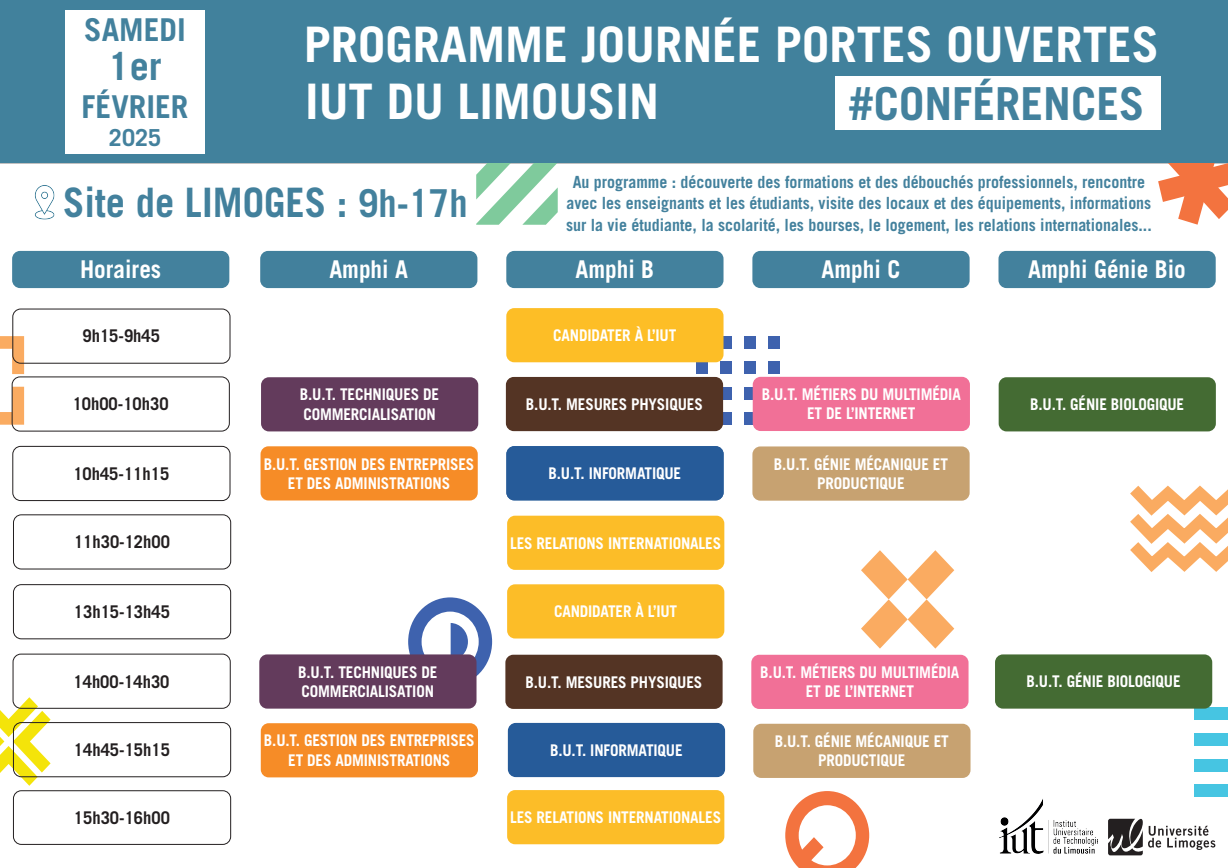
<style>
.page{position:relative;width:1228px;height:868px;background:#fff}
.page>*{position:absolute;margin:0;border:0;box-sizing:border-box;transform-origin:0 0}
.t1{font:700 49px/56.8px "Trade Gothic LT Std";color:#fff}
.t2{font:700 45.5px "Trade Gothic LT Std";color:#43819d}
.t3{font:700 40.6px "Trade Gothic LT Std";color:#43819d;scale:.95 1}
.t4{font:700 38.5px "Trade Gothic LT Std";color:#43819d}
.t5{font:700 31.5px "Trade Gothic LT Std";color:#43819d}
.t6{font:700 24.5px "Trade Gothic LT Std";color:#fff;scale:.95 1}
.t7{font:700 23.45px "Trade Gothic LT Std";color:#43819d}
.t8{font:700 17.5px "Trade Gothic LT Std";color:#231f20;scale:.95 1}
.t9{font:700 16.8px/21.3px "Trade Gothic LT Std";color:#43819d;text-align:center;scale:.95 1}
.t10{font:700 16.1px/19.5px "Trade Gothic LT Std";letter-spacing:-.01em;color:#fff;text-align:center;scale:.95 1}
.s1{color:#42809c}
.s2{font-size:38.5px}
</style>
<div class="page">
<div style="left:751px;top:655px;width:217px;height:54px;background:#f17097;border-radius:8px"></div>
<div style="left:696px;top:361px;width:12px;height:13px;background:#3e62ae"></div>
<div style="left:720px;top:336px;width:12px;height:13px;background:#3e62ae"></div>
<div style="left:720px;top:361px;width:12px;height:13px;background:#3e62ae"></div>
<div style="left:720px;top:387px;width:12px;height:12px;background:#3e62ae"></div>
<div style="left:720px;top:412px;width:12px;height:13px;background:#3e62ae"></div>
<div style="left:744px;top:336px;width:12px;height:13px;background:#3e62ae"></div>
<div style="left:744px;top:361px;width:12px;height:13px;background:#3e62ae"></div>
<div style="left:744px;top:387px;width:12px;height:12px;background:#3e62ae"></div>
<div style="left:744px;top:412px;width:12px;height:13px;background:#3e62ae"></div>
<div style="left:768px;top:336px;width:12px;height:13px;background:#3e62ae"></div>
<div style="left:768px;top:361px;width:12px;height:13px;background:#3e62ae"></div>
<div style="left:753px;top:377px;width:217px;height:54px;background:#f17097;border-radius:8px"></div>
<div style="left:508px;top:723px;width:217px;height:54px;background:#265b99;border-radius:8px"></div>
<div style="left:505px;top:655px;width:217px;height:54px;background:#543424;border-radius:8px"></div>
<div style="left:506px;top:446px;width:217px;height:54px;background:#265b99;border-radius:8px"></div>
<svg style="left:408px;top:597px;width:84px;height:89px"></svg>
<div style="left:259px;top:654px;width:217px;height:55px;background:#633b5c;border-radius:8px"></div>
<div style="left:261px;top:446px;width:217px;height:55px;background:#f68c27;border-radius:8px"></div>
<div style="left:261px;top:377px;width:217px;height:54px;background:#633b5c;border-radius:8px"></div>
<div style="left:507px;top:790px;width:217px;height:54px;background:#fcbd28;border-radius:8px"></div>
<div style="left:507px;top:516px;width:217px;height:54px;background:#fcbd28;border-radius:8px"></div>
<div style="left:506px;top:377px;width:217px;height:54px;background:#543424;border-radius:8px"></div>
<svg style="left:861px;top:550px;width:93px;height:99px"></svg>
<svg style="left:476px;top:163px;width:82px;height:62px"></svg>
<div style="left:1195px;top:708px;width:33px;height:12px;background:#46c5e2"></div>
<div style="left:1195px;top:733px;width:33px;height:13px;background:#46c5e2"></div>
<div style="left:1195px;top:759px;width:33px;height:13px;background:#46c5e2"></div>
<div style="left:1195px;top:785px;width:33px;height:12px;background:#46c5e2"></div>
<svg style="left:1158px;top:163px;width:70px;height:62px"></svg>
<div style="left:0;top:0;width:1228px;height:163px;background:#41819c"></div>
<svg style="left:0;top:336px;width:24px;height:38px"></svg>
<svg style="left:0;top:387px;width:24px;height:38px"></svg>
<svg style="left:785px;top:791px;width:84px;height:77px"></svg>
<svg style="left:0;top:697px;width:51px;height:89px"></svg>
<svg style="left:1130px;top:485px;width:98px;height:87px"></svg>
<div style="left:65px;top:10px;width:140px;height:143px;background:#fff"></div>
<img style="left:1000px;top:799px;width:98px;height:55px">
<div style="left:12px;top:251px;width:217px;height:37px;background:#43819d;border-radius:8px"></div>
<div style="left:260px;top:251px;width:217px;height:37px;background:#42809c;border-radius:8px"></div>
<div style="left:506px;top:251px;width:217px;height:37px;background:#43819d;border-radius:8px"></div>
<div style="left:752px;top:251px;width:217px;height:37px;background:#43819d;border-radius:8px"></div>
<div style="left:998px;top:251px;width:218px;height:37px;background:#43819d;border-radius:8px"></div>
<div style="left:12px;top:309px;width:218px;height:55px;border:1px solid #231f20;border-radius:8px"></div>
<div style="left:12px;top:377px;width:218px;height:54px;border:1px solid #231f20;border-radius:8px"></div>
<div style="left:12px;top:446px;width:218px;height:55px;border:1px solid #231f20;border-radius:8px"></div>
<div style="left:13px;top:515px;width:218px;height:54px;border:1px solid #231f20;border-radius:8px"></div>
<div style="left:13px;top:584px;width:218px;height:55px;border:1px solid #231f20;border-radius:8px"></div>
<div style="left:13px;top:654px;width:218px;height:55px;border:1px solid #231f20;border-radius:8px"></div>
<div style="left:13px;top:722px;width:218px;height:55px;border:1px solid #231f20;border-radius:8px"></div>
<div style="left:13px;top:790px;width:218px;height:55px;border:1px solid #231f20;border-radius:8px"></div>
<div style="left:261px;top:723px;width:217px;height:54px;background:#f68c27;border-radius:8px"></div>
<div style="left:506px;top:308px;width:217px;height:54px;background:#fdbe26;border-radius:8px"></div>
<div style="left:507px;top:584px;width:217px;height:55px;background:#fcbd28;border-radius:8px"></div>
<div style="left:753px;top:724px;width:217px;height:54px;background:#c7a271;border-radius:8px"></div>
<div style="left:999px;top:377px;width:217px;height:54px;background:#446b33;border-radius:8px"></div>
<div style="left:995px;top:654px;width:217px;height:55px;background:#446b33;border-radius:8px"></div>
<svg style="left:1108px;top:818px;width:107px;height:37px"></svg>
<img style="left:34px;top:185px;width:21px;height:35px">
<div style="left:836px;top:76px;width:325px;height:54px;background:#fff"></div>
<div style="left:752px;top:446px;width:217px;height:55px;background:#c7a271;border-radius:8px"></div>
<h3 class="t5" style="left:84px;top:11px;width:103px">SAMEDI</h3>
<h3 class="t4" style="left:108px;top:42px;width:55px">1er</h3>
<h3 class="t5" style="left:82px;top:88px;width:108px">FÉVRIER</h3>
<h3 class="t7" style="left:109px;top:124px;width:54px">2025</h3>
<h1 class="t1" style="left:304px;top:16px;width:857px">PROGRAMME JOURNÉE PORTES OUVERTES</h1>
<h1 class="t1" style="left:324px;top:16px;width:857px">PROGRAMME JOURNÉE PORTES OUVERTES<br>IUT DU LIMOUSIN</h1>
<h1 class="t1" style="left:305px;top:73px;width:355px">IUT DU LIMOUSIN</h1>
<h2 class="t2" style="left:848px;top:75px;width:297px">#CONFÉRENCES</h2>
<h2 class="t2" style="left:867px;top:75px;width:297px">#CONFÉRENCES</h2>
<h3 class="t3" style="left:63px;top:178px;width:427px">Site de L<span class="s1">IMOGE</span>S : <span class="s2">9h-17h</span></h3>
<p class="t9" style="left:566px;top:171px;width:618px">Au programme : découverte des formations et des débouchés professionnels, rencontre avec les enseignants et les étudiants, visite des locaux et des équipements, informations sur la vie étudiante, la scolarité, les bourses, le logement, les relations internationales...</p>
<h3 class="t6" style="left:80px;top:255px;width:87px">Horaires</h3>
<h3 class="t6" style="left:329px;top:255px;width:84px">Amphi A</h3>
<h3 class="t6" style="left:575px;top:255px;width:84px">Amphi B</h3>
<h3 class="t6" style="left:821px;top:255px;width:84px">Amphi C</h3>
<h3 class="t6" style="left:1028px;top:255px;width:167px">Amphi Génie Bio</h3>
<p class="t8" style="left:83px;top:325px;width:83px">9h15-9h45</p>
<p class="t10" style="left:553px;top:325px;width:131px">CANDIDATER À L’IUT</p>
<p class="t8" style="left:73px;top:393px;width:102px">10h00-10h30</p>
<p class="t10" style="left:300px;top:385px;width:148px;text-align:left">B.U.T. TECHNIQUES DE<br>COMMERCIALISATION</p>
<p class="t10" style="left:526px;top:394px;width:188px">B.U.T. MESURES PHYSIQUES</p>
<p class="t10" style="left:762px;top:384px;width:211px">B.U.T. MÉTIERS DU MULTIMÉDIA<br>ET DE L’INTERNET</p>
<p class="t10" style="left:1030px;top:394px;width:164px">B.U.T. GÉNIE BIOLOGIQUE</p>
<p class="t8" style="left:73px;top:463px;width:102px">10h45-11h15</p>
<p class="t10" style="left:264px;top:454px;width:223px">B.U.T. GESTION DES ENTREPRISES<br>ET DES ADMINISTRATIONS</p>
<p class="t10" style="left:548px;top:464px;width:141px">B.U.T. INFORMATIQUE</p>
<p class="t10" style="left:774px;top:454px;width:185px">B.U.T. GÉNIE MÉCANIQUE ET<br>PRODUCTIQUE</p>
<p class="t8" style="left:74px;top:531px;width:102px">11h30-12h00</p>
<p class="t10" style="left:510px;top:533px;width:224px">LES RELATIONS INTERNATIONALES</p>
<p class="t8" style="left:74px;top:601px;width:102px">13h15-13h45</p>
<p class="t10" style="left:554px;top:602px;width:131px">CANDIDATER À L’IUT</p>
<p class="t8" style="left:74px;top:671px;width:102px">14h00-14h30</p>
<p class="t10" style="left:298px;top:662px;width:148px;text-align:left">B.U.T. TECHNIQUES DE<br>COMMERCIALISATION</p>
<p class="t10" style="left:525px;top:672px;width:188px">B.U.T. MESURES PHYSIQUES</p>
<p class="t10" style="left:760px;top:662px;width:211px">B.U.T. MÉTIERS DU MULTIMÉDIA<br>ET DE L’INTERNET</p>
<p class="t10" style="left:1026px;top:672px;width:164px">B.U.T. GÉNIE BIOLOGIQUE</p>
<p class="t8" style="left:74px;top:739px;width:102px">14h45-15h15</p>
<p class="t10" style="left:264px;top:731px;width:223px">B.U.T. GESTION DES ENTREPRISES<br>ET DES ADMINISTRATIONS</p>
<p class="t10" style="left:550px;top:740px;width:141px">B.U.T. INFORMATIQUE</p>
<p class="t10" style="left:775px;top:731px;width:185px">B.U.T. GÉNIE MÉCANIQUE ET<br>PRODUCTIQUE</p>
<p class="t8" style="left:74px;top:807px;width:102px">15h30-16h00</p>
<p class="t10" style="left:510px;top:807px;width:224px">LES RELATIONS INTERNATIONALES</p>
</div>
